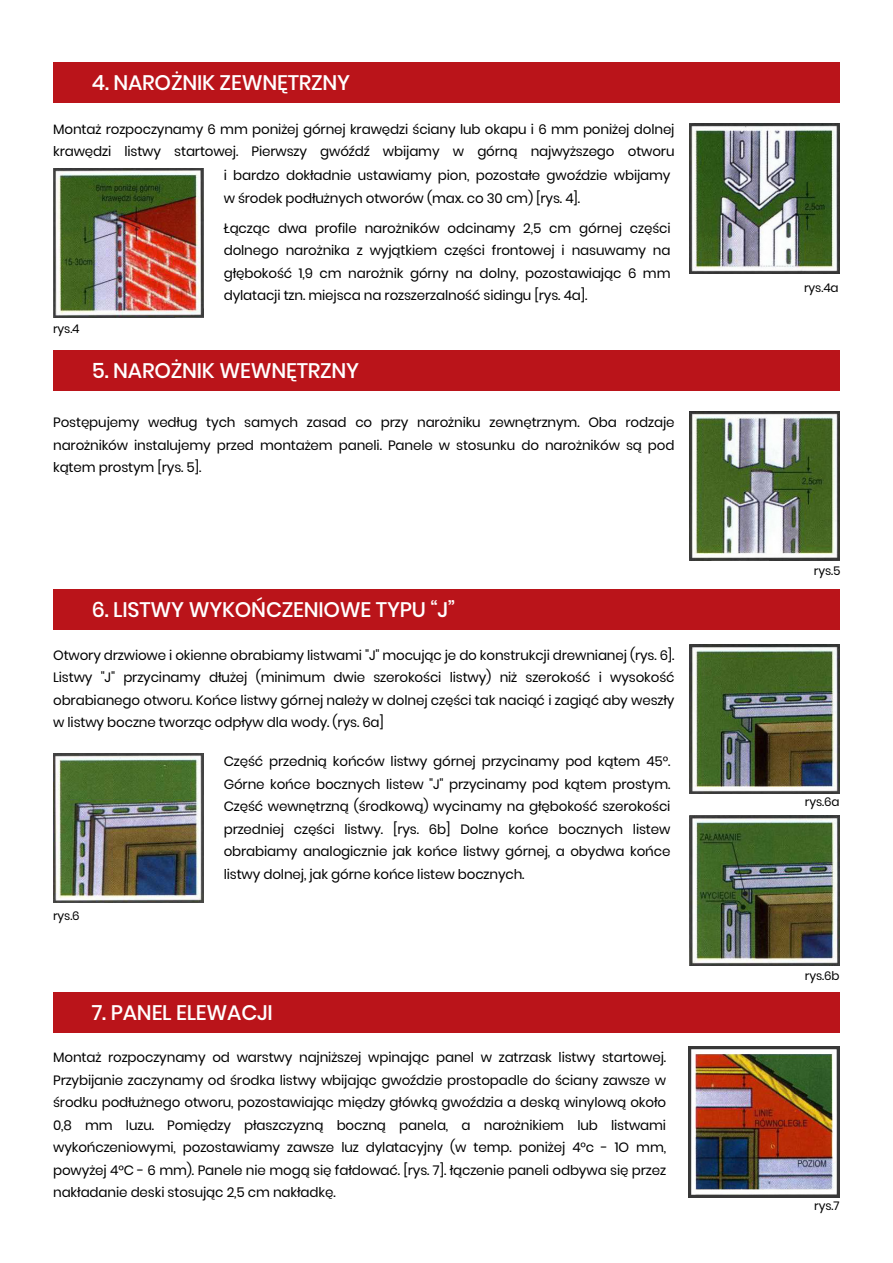
<style>
.page{position:relative;width:893px;height:1263px;background:#fff}
.page>*{position:absolute;margin:0;border:0;box-sizing:border-box;transform-origin:0 0}
.t1{font:500 21px "Poppins";letter-spacing:-.01em;color:#fff}
.t2{font:13.5px/22.5px "Poppins";letter-spacing:-.01em;color:#000;text-align:justify}
.t3{font:12px "Poppins";letter-spacing:-.01em;color:#000}
</style>
<div class="page">
<img style="left:53px;top:169px;width:151px;height:149px">
<img style="left:689px;top:124px;width:151px;height:149px">
<img style="left:689px;top:411px;width:151px;height:150px">
<img style="left:53px;top:754px;width:150px;height:149px">
<img style="left:689px;top:644px;width:151px;height:149px">
<img style="left:689px;top:816px;width:151px;height:149px">
<img style="left:688px;top:1046px;width:152px;height:151px">
<div style="left:53px;top:62px;width:787px;height:41px;background:#ba141a"></div>
<div style="left:53px;top:350px;width:787px;height:41px;background:#ba141a"></div>
<div style="left:53px;top:589px;width:787px;height:41px;background:#ba141a"></div>
<div style="left:53px;top:992px;width:787px;height:41px;background:#ba141a"></div>
<h1 class="t1" style="left:92px;top:70px;width:260px">4. NAROŻNIK ZEWNĘTRZNY</h1>
<p class="t2" style="left:53px;top:118px;width:623px">Montaż rozpoczynamy 6 mm poniżej górnej krawędzi ściany lub okapu i 6 mm poniżej dolnej krawędzi listwy startowej. Pierwszy gwóźdź wbijamy w górną najwyższego otworu</p>
<p class="t3" style="left:53px;top:321px;width:28px">rys.4</p>
<p class="t2" style="left:224px;top:164px;width:448px">i bardzo dokładnie ustawiamy pion, pozostałe gwoździe wbijamy w środek podłużnych otworów (max. co 30 cm) [rys. 4].</p>
<p class="t2" style="left:224px;top:217px;width:448px">Łącząc dwa profile narożników odcinamy 2,5 cm górnej części dolnego narożnika z wyjątkiem części frontowej i nasuwamy na głębokość 1,9 cm narożnik górny na dolny, pozostawiając 6 mm dylatacji tzn. miejsca na rozszerzalność sidingu [rys. 4a].</p>
<h1 class="t1" style="left:92px;top:358px;width:269px">5. NAROŻNIK WEWNĘTRZNY</h1>
<p class="t2" style="left:53px;top:411px;width:623px">Postępujemy według tych samych zasad co przy narożniku zewnętrznym. Oba rodzaje narożników instalujemy przed montażem paneli. Panele w stosunku do narożników są pod kątem prostym [rys. 5].</p>
<h1 class="t1" style="left:92px;top:598px;width:365px">6. LISTWY WYKOŃCZENIOWE TYPU “J”</h1>
<p class="t2" style="left:53px;top:644px;width:623px">Otwory drzwiowe i okienne obrabiamy listwami "J" mocując je do konstrukcji drewnianej (rys. 6].<br>Listwy "J" przycinamy dłużej (minimum dwie szerokości listwy) niż szerokość i wysokość obrabianego otworu. Końce listwy górnej należy w dolnej części tak naciąć i zagiąć aby weszły w listwy boczne tworząc odpływ dla wody. (rys. 6a]</p>
<p class="t3" style="left:53px;top:909px;width:28px">rys.6</p>
<p class="t2" style="left:224px;top:750px;width:448px">Część przednią końców listwy górnej przycinamy pod kątem 45°.<br>Górne końce bocznych listew "J" przycinamy pod kątem prostym.<br>Część wewnętrzną (środkową) wycinamy na głębokość szerokości przedniej części listwy. [rys. 6b] Dolne końce bocznych listew obrabiamy analogicznie jak końce listwy górnej, a obydwa końce listwy dolnej, jak górne końce listew bocznych.</p>
<h1 class="t1" style="left:92px;top:1001px;width:182px">7. PANEL ELEWACJI</h1>
<p class="t2" style="left:53px;top:1046px;width:614px">Montaż rozpoczynamy od warstwy najniższej wpinając panel w zatrzask listwy startowej.<br>Przybijanie zaczynamy od środka listwy wbijając gwoździe prostopadle do ściany zawsze w środku podłużnego otworu, pozostawiając między główką gwoździa a deską winylową około 0,8 mm luzu. Pomiędzy płaszczyzną boczną panela, a narożnikiem lub listwami wykończeniowymi, pozostawiamy zawsze luz dylatacyjny (w temp. poniżej 4°c - 1O mm, powyżej 4°C - 6 mm). Panele nie mogą się fałdować. [rys. 7]. łączenie paneli odbywa się przez nakładanie deski stosując 2,5 cm nakładkę.</p>
<p class="t3" style="left:804px;top:281px;width:36px">rys.4a</p>
<p class="t3" style="left:814px;top:564px;width:28px">rys.5</p>
<p class="t3" style="left:805px;top:795px;width:36px">rys.6a</p>
<p class="t3" style="left:805px;top:969px;width:36px">rys.6b</p>
<p class="t3" style="left:814px;top:1199px;width:27px">rys.7</p>
</div>
